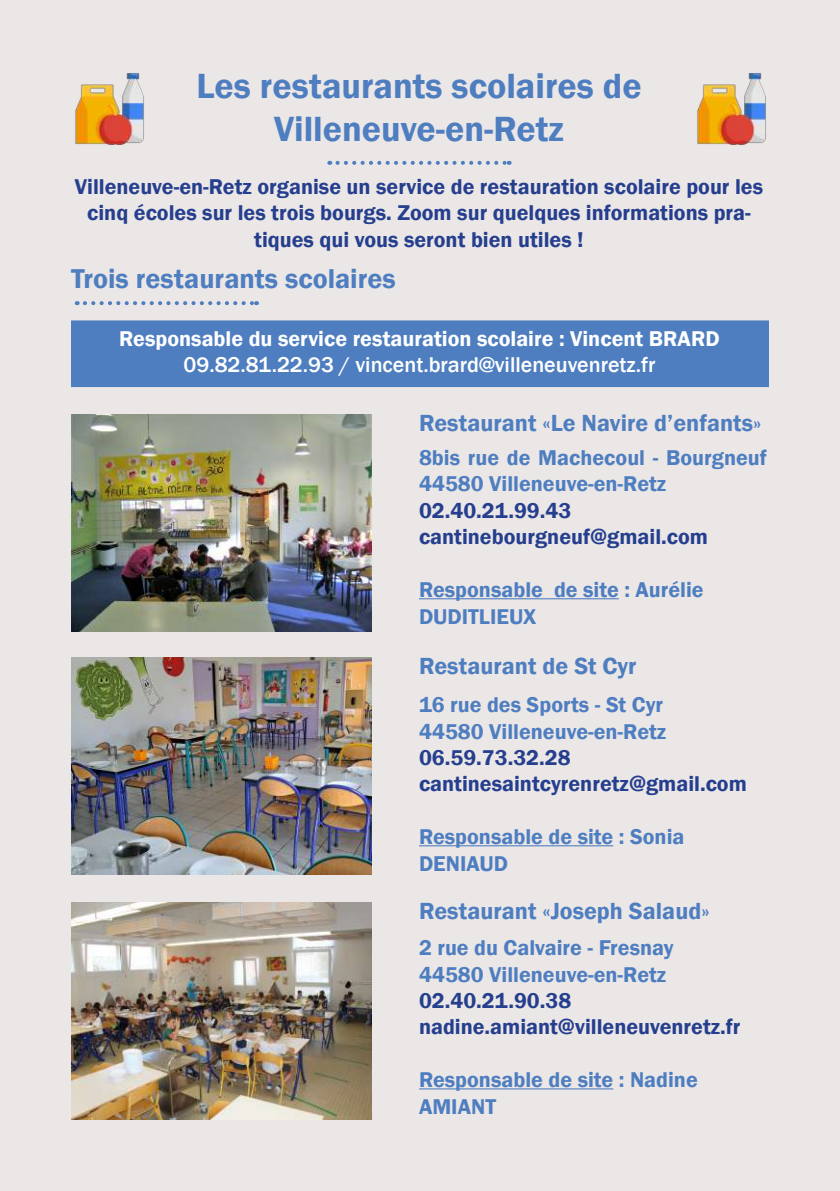
<style>
.page{position:relative;width:840px;height:1191px;background:#fff}
.page>*{position:absolute;margin:0;border:0;box-sizing:border-box;transform-origin:0 0}
.t1{font:600 36px/43.2px "Franklin Gothic";color:#4e7ec0;text-align:center}
.t2{font:600 28px "Franklin Gothic";color:#4e7ec0}
.t3{font:600 24px "Franklin Gothic";color:#4e7ec0}
.t4{font:600 22px/26.4px "Franklin Gothic";color:#253f8e}
.t5{font:600 22px/26.4px "Franklin Gothic";color:#4e7ec0}
.t6{font:600 22px "Franklin Gothic";color:#fff}
.t7{font:500 22px "Franklin Gothic";color:#fff}
</style>
<div class="page">
<div style="left:0;top:0;width:839px;height:1191px;background:#ece7e7"></div>
<img style="left:73px;top:73px;width:73px;height:73px">
<img style="left:694px;top:73px;width:73px;height:73px">
<svg style="left:337px;top:161px;width:172px;height:4px"></svg>
<img style="left:71px;top:414px;width:300px;height:217px">
<img style="left:71px;top:657px;width:300px;height:217px">
<img style="left:71px;top:902px;width:300px;height:217px">
<svg style="left:85px;top:301px;width:172px;height:4px"></svg>
<hr style="left:419px;top:598px;width:199px;height:1px;background:#4e7ec0">
<hr style="left:419px;top:845px;width:194px;height:1px;background:#4e7ec0">
<hr style="left:419px;top:1088px;width:194px;height:1px;background:#4e7ec0">
<div style="left:71px;top:320px;width:697px;height:67px;background:#4e7ec0;border:2px solid #4e7ec0"></div>
<h1 class="t1" style="left:196px;top:65px;width:446px">Les restaurants scolaires de<br>Villeneuve-en-Retz</h1>
<p class="t4" style="left:75px;top:174px;width:689px;text-align:center">Villeneuve-en-Retz organise un service de restauration scolaire pour les cinq écoles sur les trois bourgs. Zoom sur quelques informations pra&shy;tiques qui vous seront bien utiles !</p>
<p class="t2" style="left:71px;top:261px;width:326px">Trois restaurants scolaires</p>
<p class="t6" style="left:119px;top:325px;width:601px">Responsable du service restauration scolaire : Vincent BRARD</p>
<p class="t7" style="left:183px;top:351px;width:473px">09.82.81.22.93 / vincent.brard@villeneuvenretz.fr</p>
<p class="t3" style="left:419px;top:408px;width:343px">Restaurant «Le Navire d’enfants»</p>
<p class="t5" style="left:419px;top:445px;width:349px">8bis rue de Machecoul - Bourgneuf<br>44580 Villeneuve-en-Retz</p>
<p class="t4" style="left:419px;top:497px;width:290px">02.40.21.99.43 cantinebourgneuf@gmail.com</p>
<p class="t5" style="left:419px;top:577px;width:286px">Responsable de site : Aurélie<br>DUDITLIEUX</p>
<p class="t3" style="left:419px;top:651px;width:219px">Restaurant de St Cyr</p>
<p class="t5" style="left:419px;top:692px;width:249px">16 rue des Sports - St Cyr<br>44580 Villeneuve-en-Retz</p>
<p class="t4" style="left:419px;top:744px;width:329px">06.59.73.32.28 cantinesaintcyrenretz@gmail.com</p>
<p class="t5" style="left:419px;top:824px;width:267px">Responsable de site : Sonia<br>DENIAUD</p>
<p class="t3" style="left:419px;top:896px;width:292px">Restaurant «Joseph Salaud»</p>
<p class="t5" style="left:419px;top:935px;width:256px">2 rue du Calvaire - Fresnay<br>44580 Villeneuve-en-Retz</p>
<p class="t4" style="left:419px;top:987px;width:323px">02.40.21.90.38 nadine.amiant@villeneuvenretz.fr</p>
<p class="t5" style="left:419px;top:1067px;width:280px">Responsable de site : Nadine<br>AMIANT</p>
</div>
